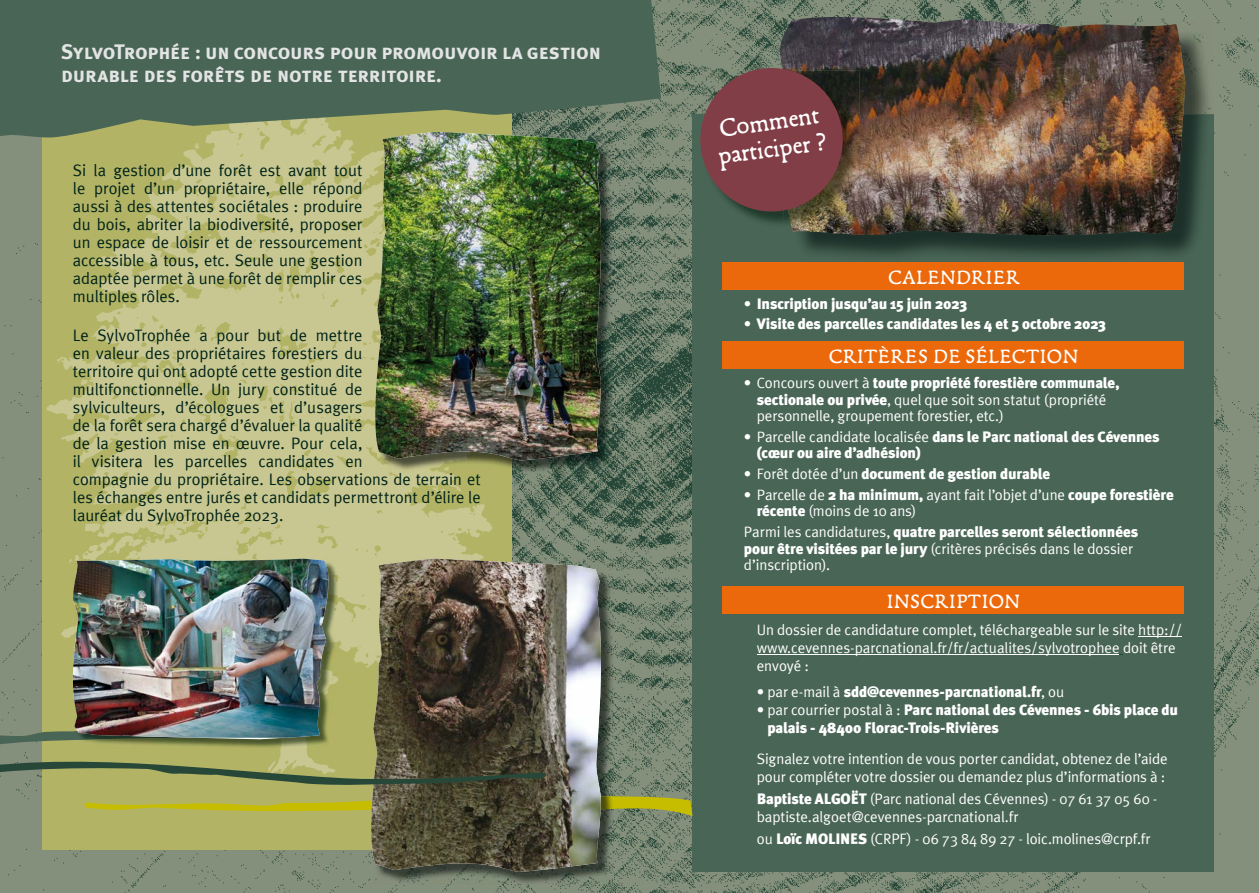
<style>
.page{position:relative;width:1259px;height:893px;background:#fff}
.page>*{position:absolute;margin:0;border:0;box-sizing:border-box;transform-origin:0 0}
.t1{font:27px/27px "Francesco";color:#fff}
.t2{font:21px/22.5px "Meta Plus Bold Caps";letter-spacing:-.01em;color:#e3e4e4}
.t3{font:21px "Francesco";letter-spacing:.01em;color:#fff}
.t4{font:16.5px/18px "Meta Plus";color:#012319;text-align:justify}
.t5{font:15px/16.5px "Meta Plus";letter-spacing:-.005em;color:#fff}
.t6{font:900 15px/16.5px "Meta Plus";letter-spacing:-.01em;color:#fff}
.s1{font-weight:900}
.s2{font-weight:400}
</style>
<div class="page">
<img style="left:0;top:0;width:1259px;height:893px">
<div style="left:692px;top:114px;width:522px;height:758px;background:#496556"></div>
<img style="left:42px;top:143px;width:469px;height:682px">
<svg style="left:84px;top:795px;width:608px;height:21px;background:#b3b241"></svg>
<img style="left:377px;top:143px;width:236px;height:330px">
<img style="left:374px;top:143px;width:228px;height:318px">
<img style="left:373px;top:561px;width:241px;height:324px">
<img style="left:604px;top:796px;width:10px;height:15px">
<img style="left:370px;top:559px;width:232px;height:313px">
<svg style="left:0;top:0;width:661px;height:143px;background:#566f5a"></svg>
<svg style="left:0;top:730px;width:547px;height:56px;background:#757a4e"></svg>
<img style="left:74px;top:560px;width:264px;height:188px">
<img style="left:74px;top:739px;width:146px;height:1px">
<img style="left:71px;top:559px;width:259px;height:179px">
<img style="left:1185px;top:21px;width:28px;height:93px">
<img style="left:778px;top:21px;width:407px;height:214px">
<div style="left:722px;top:262px;width:462px;height:27px;background:#eb690b"></div>
<div style="left:722px;top:342px;width:462px;height:27px;background:#eb690b"></div>
<div style="left:722px;top:587px;width:462px;height:27px;background:#eb690b"></div>
<hr style="left:1138px;top:637px;width:44px;height:1px;background:#fff">
<hr style="left:757px;top:655px;width:362px;height:1px;background:#fff">
<img style="left:702px;top:70px;width:80px;height:158px">
<img style="left:790px;top:70px;width:69px;height:105px">
<img style="left:782px;top:175px;width:77px;height:53px">
<div style="left:700px;top:68px;width:142px;height:143px;background:#823e46;border-radius:50%"></div>
<h2 class="t2" style="left:61px;top:40px;width:541px">SylvoTrophée : un concours pour promouvoir la gestion durable des forêts de notre territoire.</h2>
<p class="t4" style="left:73px;top:161px;width:291px">Si la gestion d’une forêt est avant tout le projet d’un propriétaire, elle répond aussi à des attentes sociétales : produire du bois, abriter la biodiversité, proposer un espace de loisir et de ressourcement accessible à tous, etc. Seule une gestion adaptée permet à une forêt de remplir ces multiples rôles.</p>
<p class="t4" style="left:73px;top:326px;width:409px;text-align:left">Le SylvoTrophée a pour but de mettre<br>en valeur des propriétaires forestiers du<br>territoire qui ont adopté cette gestion dite multifonctionnelle. Un jury constitué de<br>sylviculteurs, d’écologues et d’usagers<br>de la forêt sera chargé d’évaluer la qualité<br>de la gestion mise en œuvre. Pour cela,<br>il visitera les parcelles candidates en<br>compagnie du propriétaire. Les observations de terrain et les échanges entre jurés et candidats permettront d’élire le lauréat du SylvoTrophée 2023.</p>
<h1 class="t1" style="left:712px;top:115px;width:112px;rotate:-8deg">Comment participer ?</h1>
<h2 class="t3" style="left:887px;top:263px;width:133px">CALENDRIER</h2>
<p class="t6" style="left:744px;top:295px;width:225px">• Inscription jusqu’au 15 juin 2023</p>
<p class="t6" style="left:744px;top:316px;width:363px">• Visite des parcelles candidates les 4 et 5 octobre 2023</p>
<h2 class="t3" style="left:828px;top:342px;width:251px">CRITÈRES DE SÉLECTION</h2>
<p class="t5" style="left:757px;top:374px;width:364px;text-indent:-13px">• Concours ouvert à <span class="s1">toute propriété forestière communale, sectionale ou privée</span>, quel que soit son statut (propriété personnelle, groupement forestier, etc.)</p>
<p class="t6" style="left:757px;top:428px;width:404px;text-indent:-13px"><span class="s2">• Parcelle candidate localisée</span> dans le Parc national des Cévennes (cœur ou aire d’adhésion)</p>
<p class="t6" style="left:744px;top:466px;width:308px"><span class="s2">• Forêt dotée d’un</span> document de gestion durable</p>
<p class="t5" style="left:757px;top:486px;width:418px;text-indent:-13px">• Parcelle de <span class="s1">2 ha minimum,</span> ayant fait l’objet d’une <span class="s1">coupe forestière récente</span> (moins de 10 ans)</p>
<p class="t5" style="left:744px;top:523px;width:396px">Parmi les candidatures, <span class="s1">quatre parcelles seront sélectionnées pour être visitées par le jury</span> (critères précisés dans le dossier d’inscription).</p>
<h2 class="t3" style="left:886px;top:587px;width:135px">INSCRIPTION</h2>
<p class="t5" style="left:757px;top:620px;width:427px;line-height:18px">Un dossier de candidature complet, téléchargeable sur le site http:// www.cevennes-parcnational.fr/fr/actualites/sylvotrophee doit être envoyé :</p>
<p class="t6" style="left:757px;top:684px;width:309px"><span class="s2">• par e-mail à</span> sdd@cevennes-parcnational.fr<span class="s2">, ou</span></p>
<p class="t6" style="left:767px;top:701px;width:412px;line-height:18px;text-indent:-11px"><span class="s2">• par courrier postal à :</span> Parc national des Cévennes - 6bis place du palais - 48400 Florac-Trois-Rivières</p>
<p class="t5" style="left:757px;top:749px;width:412px;line-height:18px">Signalez votre intention de vous porter candidat, obtenez de l’aide pour compléter votre dossier ou demandez plus d’informations à :</p>
<p class="t5" style="left:757px;top:790px;width:402px;line-height:18px"><span class="s1">Baptiste ALGOËT</span> (Parc national des Cévennes) - 07 61 37 05 60 - baptiste.algoet@cevennes-parcnational.fr</p>
<p class="t5" style="left:757px;top:831px;width:395px">ou <span class="s1">Loïc MOLINES</span> (CRPF) - 06 73 84 89 27 - loic.molines@crpf.fr</p>
</div>
